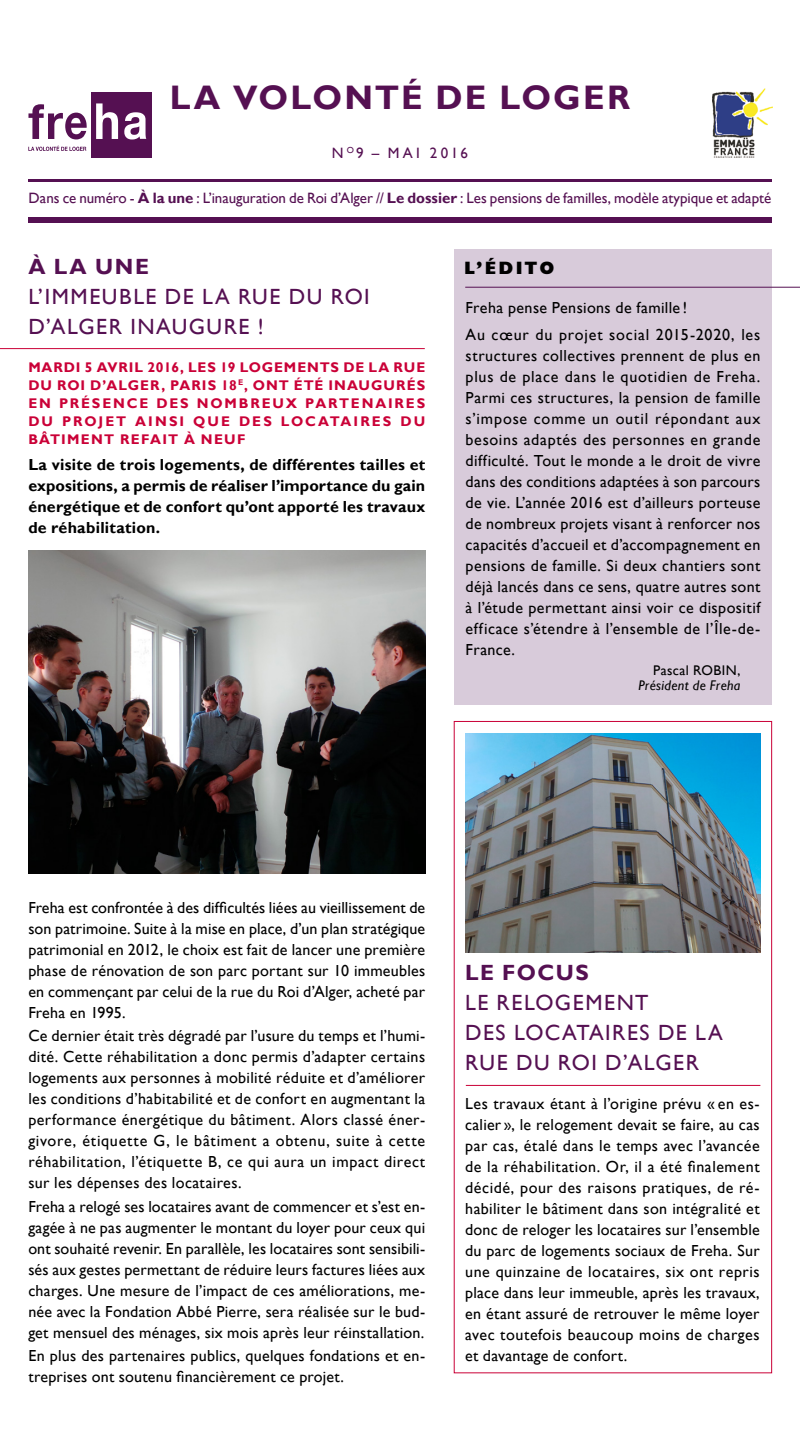
<style>
.page{position:relative;width:800px;height:1446px;background:#fff}
.page>*{position:absolute;margin:0;border:0;box-sizing:border-box;transform-origin:0 0}
.t1{font:700 34px "Gill Sans";letter-spacing:.06em;color:#551052}
.t2{font:22px/30px "Gill Sans";letter-spacing:.07em;color:#551052}
.t3{font:700 22px "Gill Sans";letter-spacing:.07em;color:#551052}
.t4{font:800 18px "Gill Sans Std";letter-spacing:.115em;color:#000}
.t5{font:16px/21px "Gill Sans";letter-spacing:.02em;color:#000;text-align:justify}
.t6{font:700 16px/21px "Gill Sans";letter-spacing:.015em;color:#000;text-align:justify}
.t7{font:15px "Gill Sans";letter-spacing:-.005em;color:#551052}
.t8{font:700 14px/18px "Gill Sans";letter-spacing:.135em;color:#ca0037;text-align:justify}
.t9{font:italic 14px "Gill Sans";letter-spacing:.02em;color:#000}
.t10{font:14px "Gill Sans";letter-spacing:.03em;color:#000}
.s1{font-weight:700}
</style>
<div class="page">
<div style="left:91px;top:92px;width:61px;height:66px;background:#551052"></div>
<svg style="left:28px;top:104px;width:59px;height:35px"></svg>
<svg style="left:96px;top:103px;width:22px;height:36px"></svg>
<svg style="left:124px;top:112px;width:22px;height:27px"></svg>
<svg style="left:28px;top:146px;width:58px;height:5px"></svg>
<img style="left:713px;top:89px;width:60px;height:68px">
<div style="left:28px;top:217px;width:744px;height:6px;background:#551052"></div>
<hr style="left:28px;top:179px;width:744px;height:2px;background:#551052">
<hr style="left:0;top:348px;width:425px;height:1px;background:#ca0037">
<div style="left:454px;top:249px;width:318px;height:455px;background:#d8cbda"></div>
<hr style="left:465px;top:287px;width:335px;height:1px;background:#551052">
<img style="left:28px;top:551px;width:397px;height:322px">
<img style="left:466px;top:733px;width:294px;height:219px">
<hr style="left:466px;top:1085px;width:294px;height:1px;background:#ca0037">
<h1 class="t1" style="left:170px;top:77px;width:462px">LA VOLONTÉ DE LOGER</h1>
<p class="t7" style="left:332px;top:144px;width:138px">N <sup>O</sup>9 – MAI 2016</p>
<p class="t7" style="left:29px;top:189px;width:744px">Dans ce numéro - <span class="s1">À la une</span> : L’inauguration de Roi d’Alger // <span class="s1">Le dossier</span> : Les pensions de familles, modèle atypique et adapté</p>
<h2 class="t3" style="left:28px;top:254px;width:122px">À LA UNE</h2>
<h2 class="t2" style="left:28px;top:282px;width:343px">L’IMMEUBLE DE LA RUE DU ROI<br>D’ALGER INAUGURE !</h2>
<p class="t8" style="left:28px;top:359px;width:398px">MARDI 5 AVRIL 2016, LES 19 LOGEMENTS DE LA RUE DU ROI D’ALGER, PARIS 18<sup>E</sup>, ONT ÉTÉ INAUGURÉS EN PRÉSENCE DES NOMBREUX PARTENAIRES DU PROJET AINSI QUE DES LOCATAIRES DU BÂTIMENT REFAIT À NEUF</p>
<p class="t6" style="left:28px;top:454px;width:398px">La visite de trois logements, de différentes tailles et expositions, a permis de réaliser l’importance du gain énergétique et de confort qu’ont apporté les travaux de réhabilitation.</p>
<p class="t4" style="left:464px;top:257px;width:92px">L’ÉDITO</p>
<p class="t5" style="left:466px;top:295px;width:296px;line-height:26.7px">Freha pense Pensions de famille !<br>Au cœur du projet social 2015-2020, les</p>
<p class="t5" style="left:466px;top:345px;width:296px">structures collectives prennent de plus en plus de place dans le quotidien de Freha.<br>Parmi ces structures, la pension de famille s’impose comme un outil répondant aux besoins adaptés des personnes en grande difficulté. Tout le monde a le droit de vivre dans des conditions adaptées à son parcours de vie. L’année 2016 est d’ailleurs porteuse de nombreux projets visant à renforcer nos capacités d’accueil et d’accompagnement en pensions de famille. Si deux chantiers sont déjà lancés dans ce sens, quatre autres sont à l’étude permettant ainsi voir ce dispositif efficace s’étendre à l’ensemble de l’Île-de-France.</p>
<p class="t10" style="left:653px;top:662px;width:89px">Pascal ROBIN,</p>
<p class="t9" style="left:638px;top:677px;width:104px">Président de Freha</p>
<p class="t5" style="left:28px;top:897px;width:398px">Freha est confrontée à des difficultés liées au vieillissement de son patrimoine. Suite à la mise en place, d’un plan stratégique patrimonial en 2012, le choix est fait de lancer une première phase de rénovation de son parc portant sur 10 immeubles en commençant par celui de la rue du Roi d’Alger, acheté par Freha en 1995.</p>
<p class="t5" style="left:28px;top:1026px;width:398px">Ce dernier était très dégradé par l’usure du temps et l’humi&shy;dité. Cette réhabilitation a donc permis d’adapter certains logements aux personnes à mobilité réduite et d’améliorer les conditions d’habitabilité et de confort en augmentant la performance énergétique du bâtiment. Alors classé éner&shy;givore, étiquette G, le bâtiment a obtenu, suite à cette réhabilitation, l’étiquette B, ce qui aura un impact direct sur les dépenses des locataires.</p>
<p class="t5" style="left:28px;top:1196px;width:398px">Freha a relogé ses locataires avant de commencer et s’est en&shy;gagée à ne pas augmenter le montant du loyer pour ceux qui ont souhaité revenir. En parallèle, les locataires sont sensibili&shy;sés aux gestes permettant de réduire leurs factures liées aux charges. Une mesure de l’impact de ces améliorations, me&shy;née avec la Fondation Abbé Pierre, sera réalisée sur le bud&shy;get mensuel des ménages, six mois après leur réinstallation.</p>
<p class="t5" style="left:28px;top:1345px;width:398px">En plus des partenaires publics, quelques fondations et en&shy;treprises ont soutenu financièrement ce projet.</p>
<h2 class="t3" style="left:465px;top:959px;width:125px">LE FOCUS</h2>
<h2 class="t2" style="left:465px;top:988px;width:259px">LE RELOGEMENT<br>DES LOCATAIRES DE LA<br>RUE DU ROI D’ALGER</h2>
<p class="t5" style="left:465px;top:1093px;width:296px">Les travaux étant à l’origine prévu « en es&shy;calier », le relogement devait se faire, au cas par cas, étalé dans le temps avec l’avancée de la réhabilitation. Or, il a été finalement décidé, pour des raisons pratiques, de ré&shy;habiliter le bâtiment dans son intégralité et donc de reloger les locataires sur l’ensemble du parc de logements sociaux de Freha. Sur une quinzaine de locataires, six ont repris place dans leur immeuble, après les travaux, en étant assuré de retrouver le même loyer avec toutefois beaucoup moins de charges et davantage de confort.</p>
</div>
